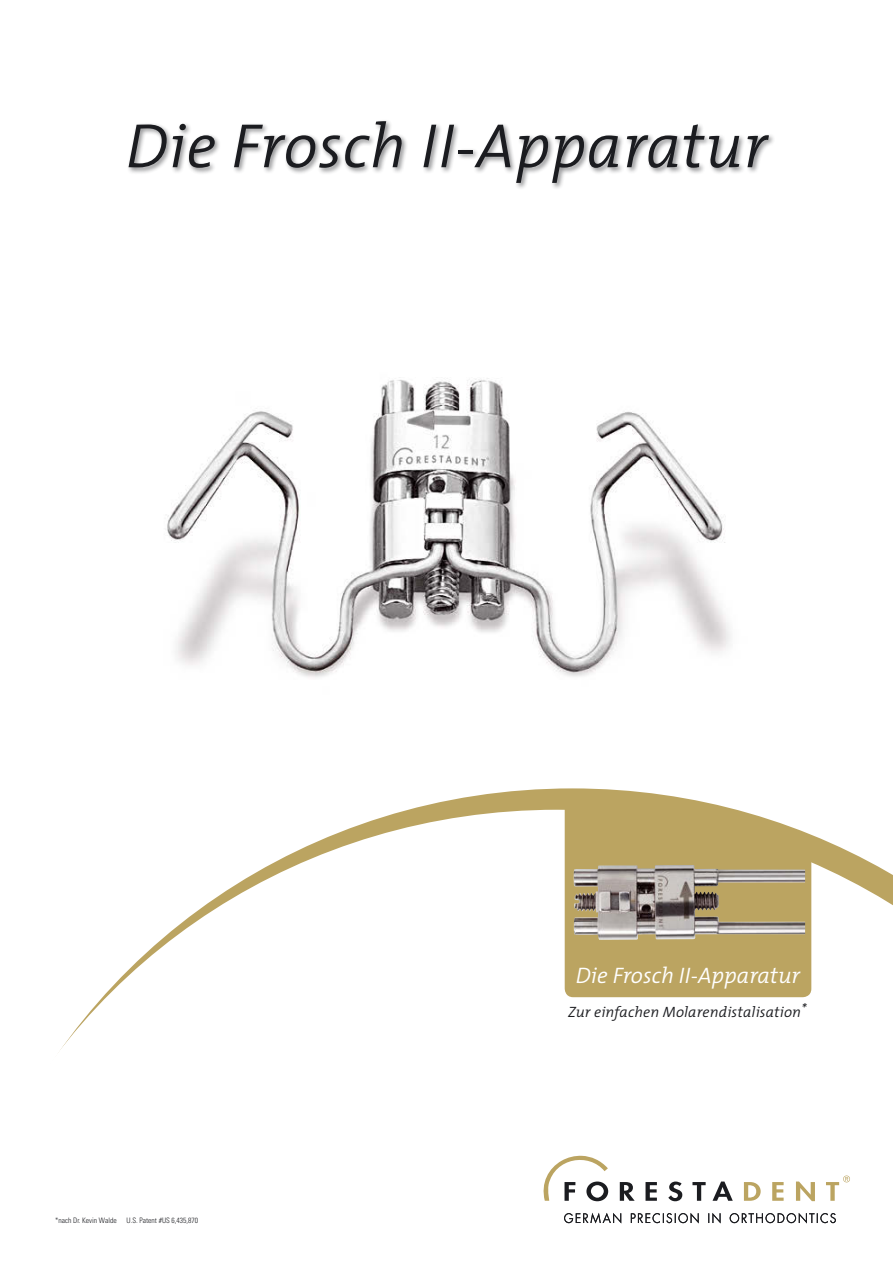
<style>
.page{position:relative;width:893px;height:1263px;background:#fff}
.page>*{position:absolute;margin:0;border:0;box-sizing:border-box;transform-origin:0 0}
.t1{font:italic 300 63px "The Mix";letter-spacing:.01em;color:#1b1c20}
.t2{font:italic 300 22.5px "The Mix";color:#fff}
.t3{font:italic 300 15px "The Mix";letter-spacing:.01em;color:#1b1c20}
.t4{font:300 condensed 7.5px "Univers LT";color:#1b1c20}
</style>
<div class="page">
<img style="left:167px;top:378px;width:564px;height:300px">
<svg style="left:408px;top:788px;width:280px;height:22px;fill:#bba461"></svg>
<svg style="left:58px;top:810px;width:835px;height:414px"></svg>
<svg style="left:620px;top:1182px;width:15px;height:19px"></svg>
<svg style="left:645px;top:1182px;width:12px;height:19px"></svg>
<svg style="left:668px;top:1181px;width:14px;height:20px"></svg>
<svg style="left:692px;top:1182px;width:14px;height:19px"></svg>
<svg style="left:712px;top:1181px;width:21px;height:20px"></svg>
<svg style="left:744px;top:1182px;width:17px;height:19px"></svg>
<svg style="left:772px;top:1182px;width:12px;height:19px"></svg>
<svg style="left:796px;top:1181px;width:19px;height:20px"></svg>
<svg style="left:826px;top:1175px;width:24px;height:26px"></svg>
<svg style="left:544px;top:1156px;width:64px;height:45px"></svg>
<svg style="left:564px;top:1213px;width:272px;height:10px"></svg>
<div style="left:565px;top:799px;width:246px;height:198px;background:#bba461"></div>
<img style="left:573px;top:865px;width:232px;height:75px">
<div style="left:126px;top:119px;width:649px;height:71px;background:#1b1c20;opacity:.5"></div>
<h1 class="t1" style="left:126px;top:105px;width:643px">Die Frosch II-Apparatur</h1>
<h2 class="t2" style="left:576px;top:960px;width:226px">Die Frosch II-Apparatur</h2>
<p class="t4" style="left:55px;top:1216px;width:63px">*nach Dr. Kevin Walde</p>
<p class="t4" style="left:127px;top:1216px;width:73px">U.S. Patent #US 6,435,870</p>
<h3 class="t3" style="left:568px;top:1002px;width:240px">Zur einfachen Molarendistalisation*</h3>
</div>
